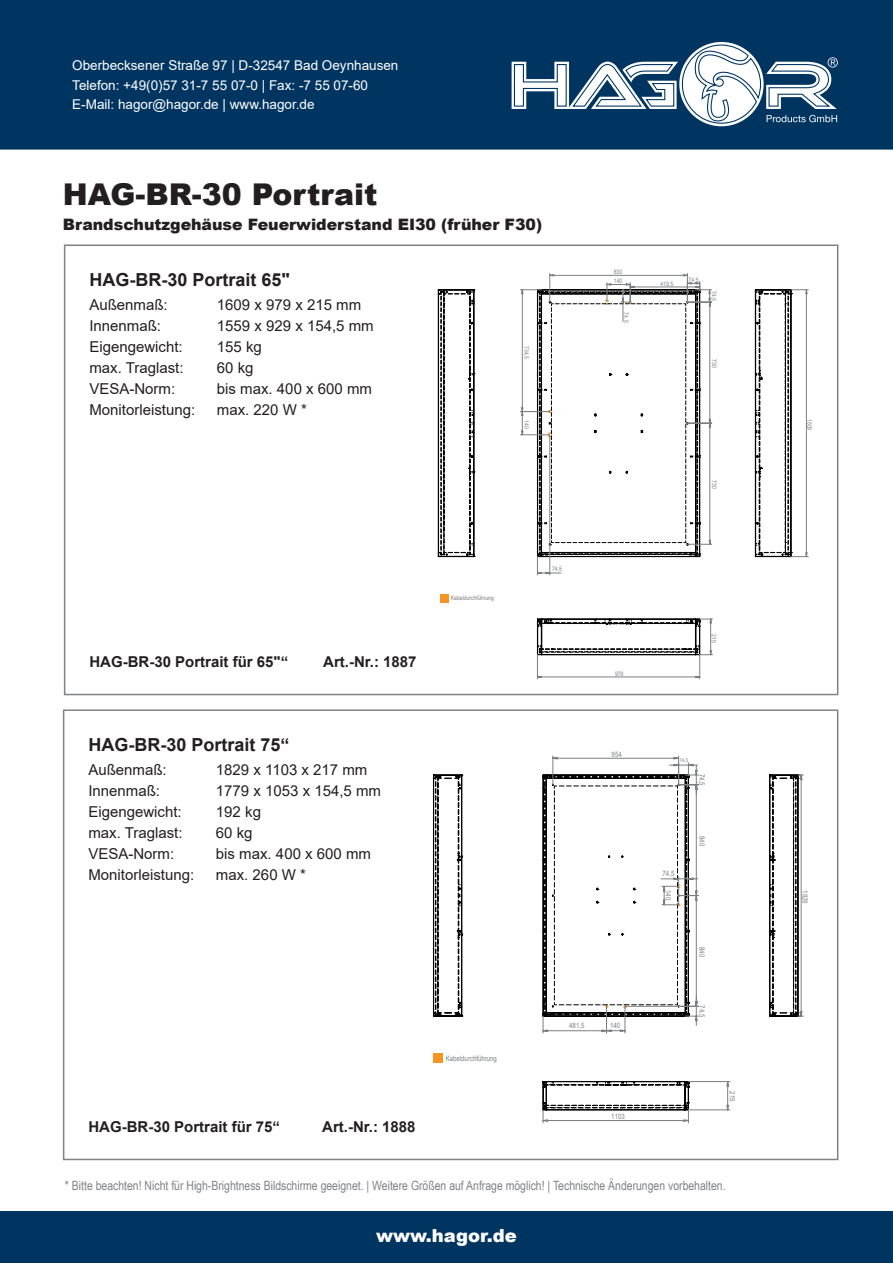
<style>
.page{position:relative;width:893px;height:1263px;background:#fff}
.page>*{position:absolute;margin:0;border:0;box-sizing:border-box;transform-origin:0 0}
.t1{font:900 30px "Arial";color:#231f20}
.t2{font:700 18px "Arial";color:#231f20}
.t3{font:900 18px "Arial";color:#fff}
.t4{font:900 15.75px "Arial";color:#231f20}
.t5{font:15px "Arial";color:#231f20}
.t6{font:700 15px "Arial";color:#231f20}
.t7{font:13.5px/19.5px "Arial";color:#fff}
.t8{font:12.75px "Arial Narrow";color:#808285}
.t9{font:7.35px "Arial Narrow";color:#7c7f81}
.t10{font:6.15px "Arial Narrow";color:#7c7f81}
.t11{font:5.1px "Arial Narrow";color:#7c7f81}
</style>
<div class="page">
<div style="left:0;top:1212px;width:893px;height:51px;background:#003562"></div>
<div style="left:0;top:0;width:893px;height:150px;background:#003562"></div>
<svg style="left:483px;top:39px;width:376px;height:92px"></svg>
<div style="left:64px;top:244px;width:774px;height:451px;border:2px solid #808285"></div>
<div style="left:63px;top:709px;width:775px;height:451px;border:2px solid #808285"></div>
<svg style="left:437px;top:289px;width:38px;height:268px"></svg>
<div style="left:440px;top:594px;width:8px;height:8px;background:#f69323"></div>
<svg style="left:520px;top:273px;width:289px;height:406px"></svg>
<svg style="left:433px;top:774px;width:30px;height:243px"></svg>
<div style="left:433px;top:1054px;width:9px;height:9px;background:#f69323"></div>
<svg style="left:542px;top:756px;width:262px;height:367px"></svg>
<p class="t7" style="left:72px;top:56px;width:328px">Oberbecksener Straße 97 | D-32547 Bad Oeynhausen<br>Telefon: +49(0)57 31-7 55 07-0 | Fax: -7 55 07-60<br>E-Mail: hagor@hagor.de | www.hagor.de</p>
<h1 class="t1" style="left:63px;top:172px;width:316px">HAG-BR-30 Portrait</h1>
<p class="t4" style="left:63px;top:213px;width:481px">Brandschutzgehäuse Feuerwiderstand EI30 (früher F30)</p>
<p class="t2" style="left:89px;top:267px;width:202px">HAG-BR-30 Portrait 65"</p>
<p class="t5" style="left:89px;top:295px;width:80px">Außenmaß:</p>
<p class="t5" style="left:217px;top:295px;width:146px">1609 x 979 x 215 mm</p>
<p class="t5" style="left:89px;top:316px;width:73px">Innenmaß:</p>
<p class="t5" style="left:217px;top:316px;width:158px">1559 x 929 x 154,5 mm</p>
<p class="t5" style="left:89px;top:337px;width:95px">Eigengewicht:</p>
<p class="t5" style="left:217px;top:337px;width:47px">155 kg</p>
<p class="t5" style="left:89px;top:358px;width:96px">max. Traglast:</p>
<p class="t5" style="left:217px;top:358px;width:38px">60 kg</p>
<p class="t5" style="left:89px;top:379px;width:87px">VESA-Norm:</p>
<p class="t5" style="left:217px;top:379px;width:157px">bis max. 400 x 600 mm</p>
<p class="t5" style="left:89px;top:400px;width:107px">Monitorleistung:</p>
<p class="t5" style="left:217px;top:400px;width:92px">max. 220 W *</p>
<p class="t10" style="left:531px;top:346px;width:14px;rotate:90deg">734,5</p>
<p class="t10" style="left:531px;top:420px;width:10px;rotate:90deg">140</p>
<p class="t10" style="left:614px;top:268px;width:10px">830</p>
<p class="t10" style="left:614px;top:277px;width:10px">140</p>
<p class="t10" style="left:631px;top:312px;width:11px;rotate:90deg">74,5</p>
<p class="t6" style="left:89px;top:651px;width:200px">HAG-BR-30 Portrait für 65"“</p>
<p class="t6" style="left:323px;top:651px;width:95px">Art.-Nr.: 1887</p>
<p class="t2" style="left:88px;top:732px;width:203px">HAG-BR-30 Portrait 75“</p>
<p class="t5" style="left:88px;top:760px;width:80px">Außenmaß:</p>
<p class="t5" style="left:216px;top:760px;width:153px">1829 x 1103 x 217 mm</p>
<p class="t5" style="left:88px;top:781px;width:73px">Innenmaß:</p>
<p class="t5" style="left:216px;top:781px;width:167px">1779 x 1053 x 154,5 mm</p>
<p class="t5" style="left:88px;top:802px;width:95px">Eigengewicht:</p>
<p class="t5" style="left:216px;top:802px;width:47px">192 kg</p>
<p class="t5" style="left:88px;top:823px;width:96px">max. Traglast:</p>
<p class="t5" style="left:216px;top:823px;width:38px">60 kg</p>
<p class="t5" style="left:88px;top:844px;width:87px">VESA-Norm:</p>
<p class="t5" style="left:216px;top:844px;width:157px">bis max. 400 x 600 mm</p>
<p class="t5" style="left:88px;top:865px;width:107px">Monitorleistung:</p>
<p class="t5" style="left:216px;top:865px;width:92px">max. 260 W *</p>
<p class="t10" style="left:451px;top:594px;width:44px">Kabeldurchführung</p>
<p class="t10" style="left:552px;top:564px;width:11px">74,5</p>
<p class="t10" style="left:615px;top:669px;width:10px">979</p>
<p class="t9" style="left:612px;top:749px;width:12px">954</p>
<p class="t6" style="left:88px;top:1116px;width:193px">HAG-BR-30 Portrait für 75“</p>
<p class="t6" style="left:322px;top:1116px;width:95px">Art.-Nr.: 1888</p>
<p class="t9" style="left:446px;top:1053px;width:53px">Kabeldurchführung</p>
<p class="t9" style="left:569px;top:1020px;width:17px">481,5</p>
<p class="t9" style="left:610px;top:1020px;width:12px">140</p>
<p class="t9" style="left:611px;top:1111px;width:15px">1103</p>
<p class="t10" style="left:660px;top:279px;width:14px">419,5</p>
<p class="t10" style="left:689px;top:275px;width:11px">74,5</p>
<p class="t10" style="left:718px;top:291px;width:11px;rotate:90deg">74,5</p>
<p class="t10" style="left:719px;top:359px;width:10px;rotate:90deg">730</p>
<p class="t10" style="left:719px;top:480px;width:10px;rotate:90deg">730</p>
<p class="t10" style="left:718px;top:634px;width:10px;rotate:90deg">215</p>
<p class="t11" style="left:680px;top:757px;width:10px">74,5</p>
<p class="t9" style="left:707px;top:774px;width:13px;rotate:90deg">74,5</p>
<p class="t9" style="left:663px;top:868px;width:13px">74,5</p>
<p class="t9" style="left:674px;top:890px;width:12px;rotate:90deg">140</p>
<p class="t9" style="left:707px;top:836px;width:12px;rotate:90deg">840</p>
<p class="t9" style="left:707px;top:947px;width:12px;rotate:90deg">840</p>
<p class="t9" style="left:707px;top:1005px;width:13px;rotate:90deg">74,5</p>
<p class="t9" style="left:738px;top:1091px;width:12px;rotate:90deg">215</p>
<p class="t8" style="left:65px;top:1176px;width:662px">* Bitte beachten! Nicht für High-Brightness Bildschirme geeignet. | Weitere Größen auf Anfrage möglich! | Technische Änderungen vorbehalten.</p>
<p class="t3" style="left:376px;top:1222px;width:142px">www.hagor.de</p>
<p class="t10" style="left:814px;top:419px;width:13px;rotate:90deg">1609</p>
<p class="t9" style="left:810px;top:890px;width:15px;rotate:90deg">1829</p>
</div>
